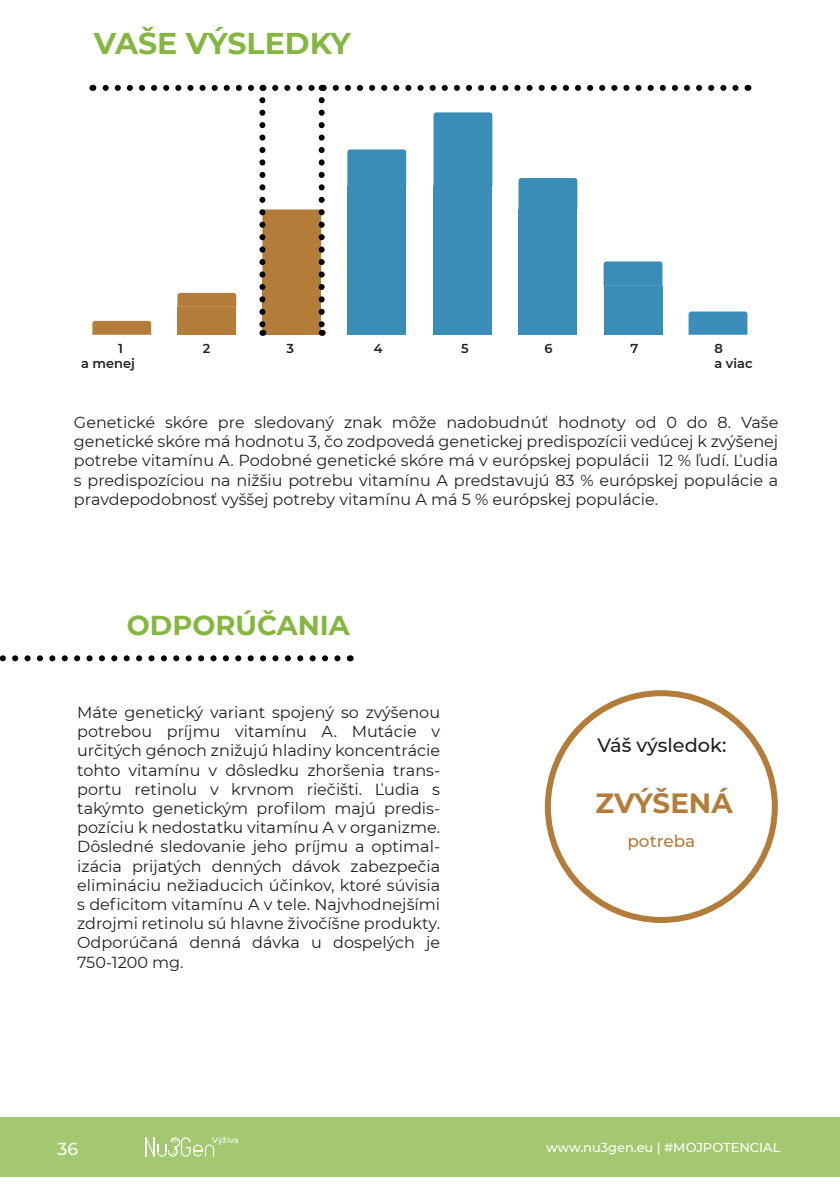
<style>
.page{position:relative;width:840px;height:1191px;background:#fff}
.page>*{position:absolute;margin:0;border:0;box-sizing:border-box;transform-origin:0 0}
.t1{font:700 30px "Montserrat";color:#85b640}
.t2{font:700 27.8px "Montserrat";color:#b47c39}
.t3{font:700 27.2px "Montserrat";color:#85b640}
.t4{font:500 19.2px "Montserrat";color:#231f20}
.t5{font:500 17.2px "Montserrat";color:#fff}
.t6{font:500 16.8px "Montserrat";color:#b47c39}
.t7{font:16px/19.2px "Montserrat";color:#231f20;text-align:justify}
.t8{font:500 13px "Montserrat";color:#fff}
.t9{font:600 13px/14.4px "Montserrat";color:#231f20}
.t10{font:500 8.4px "Montserrat";letter-spacing:-.01em;color:#fff}
</style>
<div class="page">
<div style="left:0;top:1117px;width:839px;height:59px;background:#a3c86f"></div>
<svg style="left:145px;top:1137px;width:70px;height:20px"></svg>
<svg style="left:0;top:655px;width:337px;height:6px"></svg>
<svg style="left:92px;top:321px;width:59px;height:14px"></svg>
<div style="left:177px;top:307px;width:59px;height:28px;background:#b47c39"></div>
<div style="left:347px;top:186px;width:59px;height:75px;background:#3a8db6"></div>
<div style="left:347px;top:261px;width:59px;height:74px;background:#3a8db6"></div>
<svg style="left:177px;top:293px;width:59px;height:14px"></svg>
<div style="left:347px;top:149px;width:59px;height:37px;background:#3a8db6"></div>
<svg style="left:688px;top:311px;width:59px;height:24px"></svg>
<div style="left:603px;top:286px;width:59px;height:49px;background:#3a8db6"></div>
<div style="left:518px;top:209px;width:59px;height:63px;background:#3a8db6"></div>
<div style="left:518px;top:272px;width:59px;height:63px;background:#3a8db6"></div>
<div style="left:433px;top:186px;width:59px;height:75px;background:#3a8db6"></div>
<div style="left:433px;top:112px;width:59px;height:74px;background:#3a8db6"></div>
<div style="left:433px;top:261px;width:59px;height:74px;background:#3a8db6"></div>
<svg style="left:603px;top:261px;width:59px;height:25px"></svg>
<div style="left:518px;top:178px;width:59px;height:31px;background:#3a8db6"></div>
<div style="left:544px;top:690px;width:233px;height:233px;border:6px solid #b47c39;border-radius:50%"></div>
<svg style="left:92px;top:85px;width:643px;height:6px"></svg>
<svg style="left:259px;top:100px;width:65px;height:236px"></svg>
<h1 class="t1" style="left:94px;top:21px;width:258px">VAŠE VÝSLEDKY</h1>
<p class="t9" style="left:81px;top:341px;width:55px;text-indent:37px">1<br>a menej</p>
<p class="t9" style="left:203px;top:341px;width:9px">2</p>
<p class="t9" style="left:286px;top:341px;width:9px">3</p>
<p class="t9" style="left:373px;top:341px;width:10px">4</p>
<p class="t9" style="left:460px;top:341px;width:9px">5</p>
<p class="t9" style="left:544px;top:341px;width:10px">6</p>
<p class="t9" style="left:630px;top:341px;width:9px">7</p>
<p class="t9" style="left:714px;top:341px;width:40px">8<br>a viac</p>
<p class="t7" style="left:74px;top:412px;width:705px">Genetické skóre pre sledovaný znak môže nadobudnúť hodnoty od 0 do 8. Vaše genetické skóre má hodnotu 3, čo zodpovedá genetickej predispozícii vedúcej k zvýšenej potrebe vitamínu A. Podobné genetické skóre má v európskej populácii 12 % ľudí. Ľudia s predispozíciou na nižšiu potrebu vitamínu A predstavujú 83 % európskej populácie a pravdepodobnosť vyššej potreby vitamínu A má 5 % európskej populácie.</p>
<h3 class="t3" style="left:127px;top:606px;width:224px">ODPORÚČANIA</h3>
<p class="t7" style="left:77px;top:702px;width:364px">Máte genetický variant spojený so zvýšenou potrebou príjmu vitamínu A. Mutácie v určitých génoch znižujú hladiny koncentrácie tohto vitamínu v dôsledku zhoršenia trans&shy;portu retinolu v krvnom riečišti. Ľudia s takýmto genetickým profilom majú predis&shy;pozíciu k nedostatku vitamínu A v organizme.<br>Dôsledné sledovanie jeho príjmu a optimal&shy;izácia prijatých denných dávok zabezpečia elimináciu nežiaducich účinkov, ktoré súvisia s deficitom vitamínu A v tele. Najvhodnejšími zdrojmi retinolu sú hlavne živočíšne produkty.<br>Odporúčaná denná dávka u dospelých je 750-1200 mg.</p>
<p class="t4" style="left:597px;top:732px;width:130px">Váš výsledok:</p>
<h2 class="t2" style="left:595px;top:783px;width:138px">ZVÝŠENÁ</h2>
<p class="t6" style="left:627px;top:828px;width:69px">potreba</p>
<p class="t10" style="left:212px;top:1133px;width:28px">Výživa</p>
<p class="t5" style="left:57px;top:1136px;width:22px">36</p>
<p class="t8" style="left:545px;top:1138px;width:235px">www.nu3gen.eu | #MOJPOTENCIAL</p>
</div>
